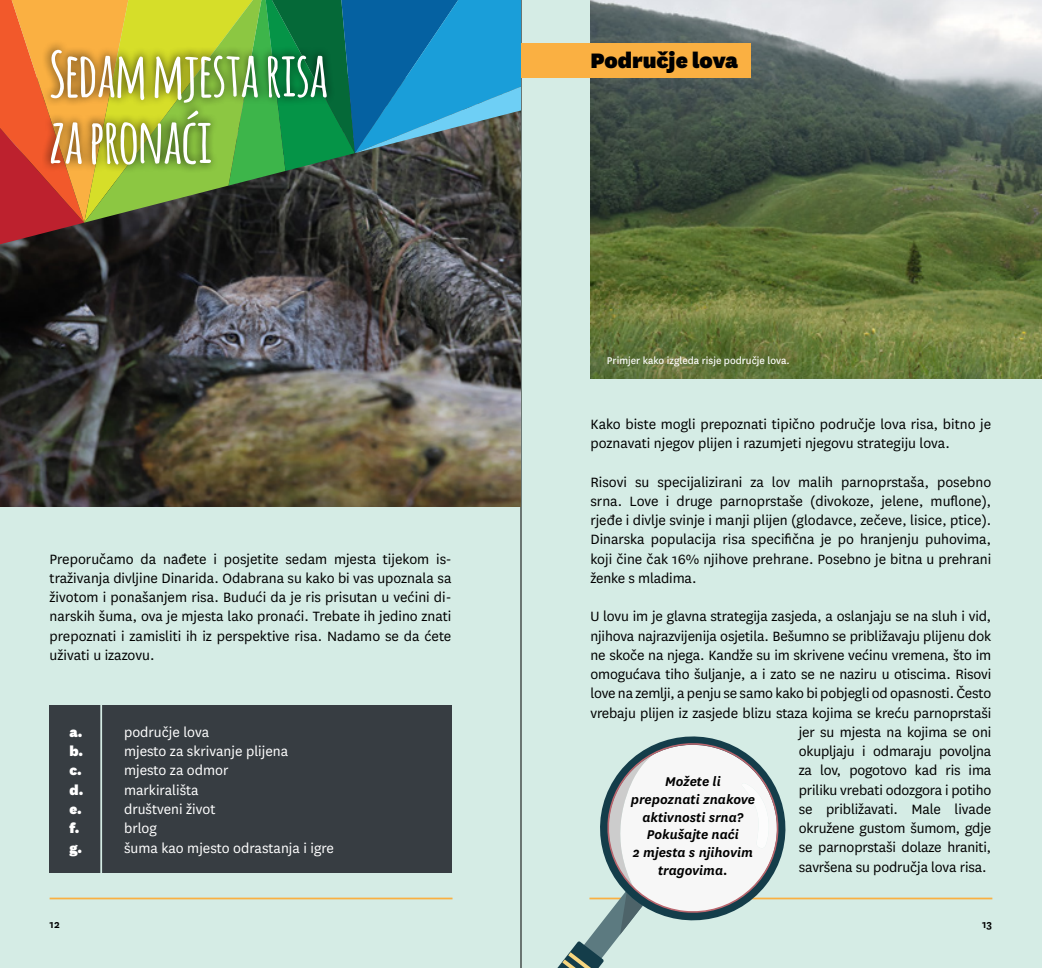
<style>
.page{position:relative;width:1042px;height:968px;background:#fff}
.page>*{position:absolute;margin:0;border:0;box-sizing:border-box;transform-origin:0 0}
.t1{font:700 61.25px/66.5px "Amatic";color:#fff}
.t2{font:900 24.5px "National";color:#000}
.t3{font:15.75px/19.2px "National";letter-spacing:-.01em;color:#000;text-align:justify}
.t4{font:15.75px "National";color:#fff}
.t5{font:900 15.75px "National";color:#fff}
.t6{font:italic 600 14.88px/17.8px "National";color:#000;text-align:center}
.t7{font:600 12.25px "National";color:#000}
.t8{font:11.38px "National";color:#fff}
</style>
<div class="page">
<div style="left:0;top:0;width:1042px;height:967px;background:#d5ece5"></div>
<hr style="left:50px;top:897px;width:402px;height:2px;background:#fab042">
<hr style="left:589px;top:897px;width:403px;height:2px;background:#fab042">
<hr style="left:521px;top:0;width:1px;height:967px;background:#000">
<div style="left:49px;top:704px;width:402px;height:168px;background:#373d42"></div>
<img style="left:0;top:244px;width:521px;height:262px">
<img style="left:590px;top:0;width:452px;height:378px">
<div style="left:521px;top:44px;width:229px;height:34px;background:#fab042"></div>
<svg style="left:520px;top:738px;width:263px;height:229px"></svg>
<svg style="left:0;top:0;width:521px;height:244px;background:#59695a"></svg>
<div style="left:42px;top:40px;width:293px;height:134px;background:#000;opacity:.75"></div>
<hr style="left:100px;top:701px;width:2px;height:187px;background:#d5ece5">
<h1 class="t1" style="left:50px;top:39px;width:280px">SEDAM MJESTA RISA<br>ZA PRONAĆI</h1>
<p class="t3" style="left:50px;top:548px;width:403px">Preporučamo da nađete i posjetite sedam mjesta tijekom is&shy;traživanja divljine Dinarida. Odabrana su kako bi vas upoznala sa životom i ponašanjem risa. Budući da je ris prisutan u većini di&shy;narskih šuma, ova je mjesta lako pronaći. Trebate ih jedino znati prepoznati i zamisliti ih iz perspektive risa. Nadamo se da ćete uživati u izazovu.</p>
<p class="t5" style="left:69px;top:721px;width:15px">a.</p>
<p class="t4" style="left:124px;top:721px;width:87px">područje lova</p>
<p class="t5" style="left:69px;top:740px;width:15px">b.</p>
<p class="t4" style="left:124px;top:741px;width:166px">mjesto za skrivanje plijena</p>
<p class="t5" style="left:69px;top:759px;width:14px">c.</p>
<p class="t4" style="left:124px;top:760px;width:106px">mjesto za odmor</p>
<p class="t5" style="left:69px;top:778px;width:15px">d.</p>
<p class="t4" style="left:124px;top:779px;width:76px">markirališta</p>
<p class="t5" style="left:69px;top:798px;width:14px">e.</p>
<p class="t4" style="left:124px;top:798px;width:93px">društveni život</p>
<p class="t5" style="left:69px;top:817px;width:11px">f.</p>
<p class="t4" style="left:124px;top:818px;width:34px">brlog</p>
<p class="t5" style="left:69px;top:836px;width:14px">g.</p>
<p class="t4" style="left:124px;top:837px;width:211px">šuma kao mjesto odrastanja i igre</p>
<h2 class="t2" style="left:590px;top:43px;width:149px">Područje lova</h2>
<p class="t8" style="left:607px;top:352px;width:184px">Primjer kako izgleda risje područje lova.</p>
<p class="t3" style="left:590px;top:413px;width:402px">Kako biste mogli prepoznati tipično područje lova risa, bitno je poznavati njegov plijen i razumjeti njegovu strategiju lova.</p>
<p class="t3" style="left:590px;top:471px;width:402px">Risovi su specijalizirani za lov malih parnoprstaša, posebno srna. Love i druge parnoprstaše (divokoze, jelene, muflone), rjeđe i divlje svinje i manji plijen (glodavce, zečeve, lisice, ptice).<br>Dinarska populacija risa specifična je po hranjenju puhovima, koji čine čak 16% njihove prehrane. Posebno je bitna u prehrani ženke s mladima.</p>
<p class="t3" style="left:590px;top:606px;width:402px;text-align:right">U lovu im je glavna strategija zasjeda, a oslanjaju se na sluh i vid, njihova najrazvijenija osjetila. Bešumno se približavaju plijenu dok ne skoče na njega. Kandže su im skrivene većinu vremena, što im omogućava tiho šuljanje, a i zato se ne naziru u otiscima. Risovi love na zemlji, a penju se samo kako bi pobjegli od opasnosti. Često vrebaju plijen iz zasjede blizu staza kojima se kreću parnoprstaši jer su mjesta na kojima se oni<br>okupljaju i odmaraju povoljna<br>za lov, pogotovo kad ris ima<br>priliku vrebati odozgora i potiho<br>se približavati. Male livade<br>okružene gustom šumom, gdje<br>se parnoprstaši dolaze hraniti,<br>savršena su područja lova risa.</p>
<p class="t6" style="left:631px;top:771px;width:126px">Možete li prepoznati znakove aktivnosti srna?<br>Pokušajte naći<br>2 mjesta s njihovim tragovima.</p>
<p class="t7" style="left:50px;top:915px;width:12px">12</p>
<p class="t7" style="left:982px;top:915px;width:12px">13</p>
</div>
